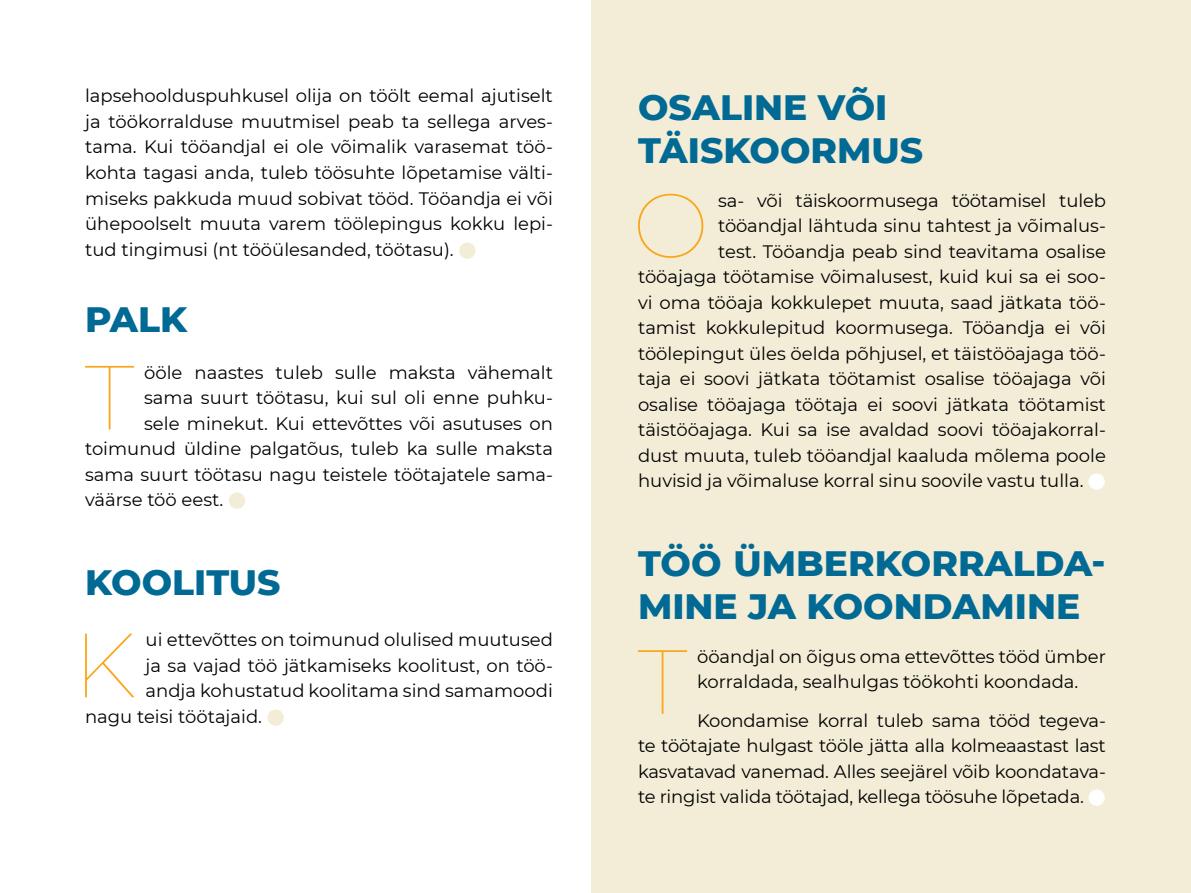
<style>
.page{position:relative;width:1191px;height:893px;background:#fff}
.page>*{position:absolute;margin:0;border:0;box-sizing:border-box;transform-origin:0 0}
.t1{font:100 90.9px "Montserrat";letter-spacing:-.09em;color:#faa61a}
.t2{font:800 36px/43.2px "Montserrat";color:#016a94}
.t3{font:18px/25.5px "Montserrat";color:#000;text-align:justify}
.s1{font-family:"Core Sans N Condensed";font-weight:700;color:#f3edd7}
.s2{color:#fff}
.s3{color:#f3edd7}
.s4{font-family:"Core Sans N Condensed";font-weight:700;color:#fff}
</style>
<div class="page">
<div style="left:591px;top:0;width:600px;height:893px;background:#f3edd7"></div>
<p class="t3" style="left:85px;top:83px;width:469px">lapsehoolduspuhkusel olija on töölt eemal ajutiselt ja töökorralduse muutmisel peab ta sellega arves&shy;tama. Kui tööandjal ei ole võimalik varasemat töö&shy;kohta tagasi anda, tuleb töösuhte lõpetamise välti&shy;miseks pakkuda muud sobivat tööd. Tööandja ei või ühepoolselt muuta varem töölepingus kokku lepi&shy;tud tingimusi (nt tööülesanded, töötasu). <span class="s1">●</span></p>
<h2 class="t2" style="left:85px;top:296px;width:104px">PALK</h2>
<h1 class="t1" style="left:85px;top:337px;width:69px">T<span class="s2">I</span></h1>
<p class="t3" style="left:144px;top:359px;width:410px">ööle naastes tuleb sulle maksta vähemalt</p>
<p class="t3" style="left:144px;top:384px;width:410px">sama suurt töötasu, kui sul oli enne puhku-</p>
<p class="t3" style="left:144px;top:410px;width:410px">sele minekut. Kui ettevõttes või asutuses on</p>
<p class="t3" style="left:85px;top:435px;width:469px">toimunud üldine palgatõus, tuleb ka sulle maksta</p>
<p class="t3" style="left:85px;top:461px;width:469px">sama suurt töötasu nagu teistele töötajatele sama-</p>
<p class="t3" style="left:85px;top:486px;width:163px">väärse töö eest. <span class="s1">●</span></p>
<h2 class="t2" style="left:85px;top:559px;width:197px">KOOLITUS</h2>
<h1 class="t1" style="left:73px;top:604px;width:82px">K<span class="s2">I</span></h1>
<p class="t3" style="left:146px;top:626px;width:409px">ui ettevõttes on toimunud olulised muutused</p>
<p class="t3" style="left:146px;top:652px;width:409px">ja sa vajad töö jätkamiseks koolitust, on töö-</p>
<p class="t3" style="left:146px;top:677px;width:409px">andja kohustatud koolitama sind samamoodi</p>
<p class="t3" style="left:85px;top:703px;width:201px">nagu teisi töötajaid. <span class="s1">●</span></p>
<h2 class="t2" style="left:638px;top:84px;width:287px">OSALINE VÕI<br>TÄISKOORMUS</h2>
<h1 class="t1" style="left:632px;top:165px;width:95px">O<span class="s3">I</span></h1>
<p class="t3" style="left:638px;top:187px;width:469px;text-align:right">sa- või täiskoormusega töötamisel tuleb tööandjal lähtuda sinu tahtest ja võimalus-<br>test. Tööandja peab sind teavitama osalise tööajaga töötamise võimalusest, kuid kui sa ei soo&shy;vi oma tööaja kokkulepet muuta, saad jätkata töö&shy;tamist kokkulepitud koormusega. Tööandja ei või töölepingut üles öelda põhjusel, et täistööajaga töö&shy;taja ei soovi jätkata töötamist osalise tööajaga või osalise tööajaga töötaja ei soovi jätkata töötamist täistööajaga. Kui sa ise avaldad soovi tööajakorral&shy;dust muuta, tuleb tööandjal kaaluda mõlema poole huvisid ja võimaluse korral sinu soovile vastu tulla. <span class="s4">●</span></p>
<h2 class="t2" style="left:638px;top:540px;width:469px">TÖÖ ÜMBERKORRALDA-<br>MINE JA KOONDAMINE</h2>
<h1 class="t1" style="left:637px;top:621px;width:69px">T<span class="s3">I</span></h1>
<p class="t3" style="left:697px;top:643px;width:410px">ööandjal on õigus oma ettevõttes tööd ümber korraldada, sealhulgas töökohti koondada.</p>
<p class="t3" style="left:638px;top:707px;width:469px;text-indent:59px">Koondamise korral tuleb sama tööd tegeva&shy;te töötajate hulgast tööle jätta alla kolmeaastast last kasvatavad vanemad. Alles seejärel võib koondatava&shy;te ringist valida töötajad, kellega töösuhe lõpetada. <span class="s4">●</span></p>
</div>
